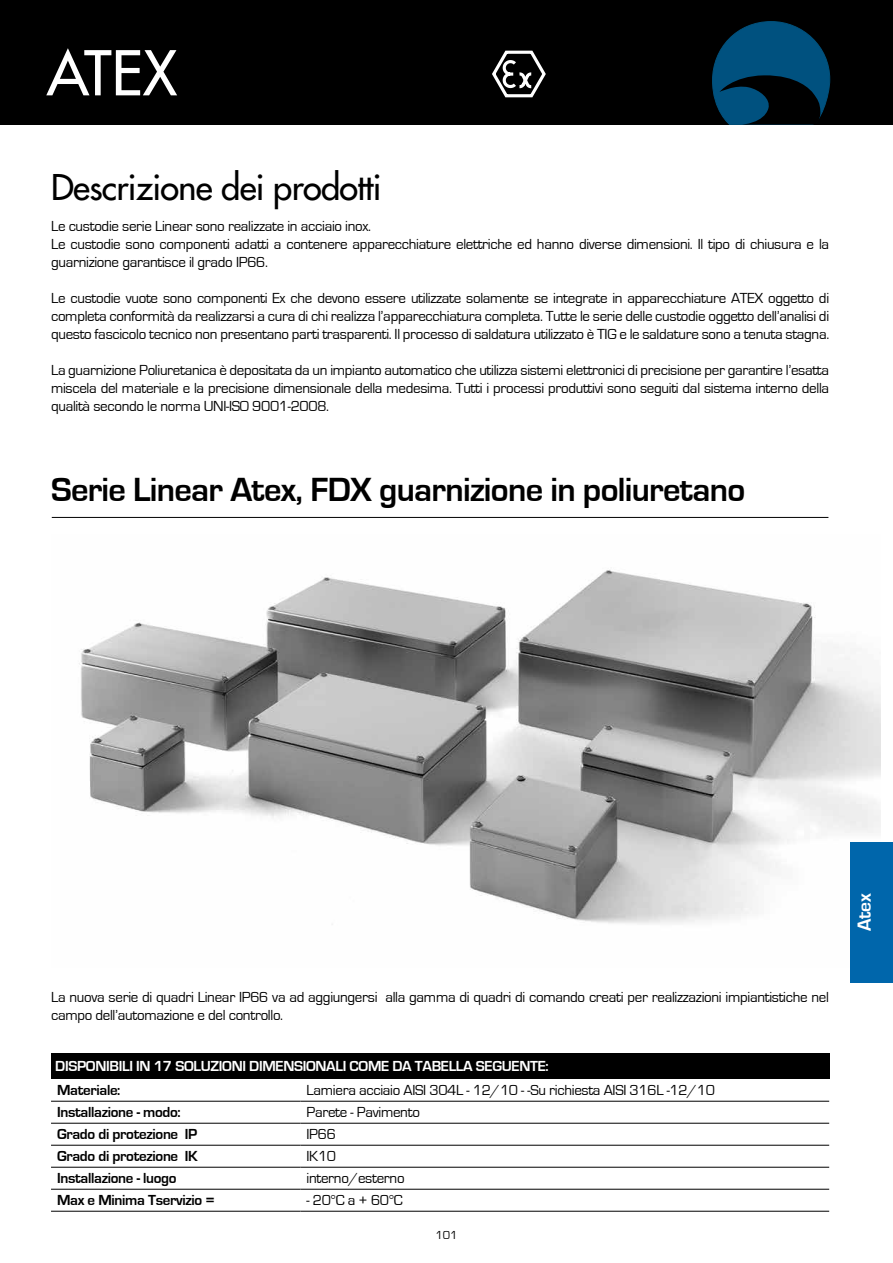
<style>
.page{position:relative;width:893px;height:1263px;background:#fff}
.page>*{position:absolute;margin:0;border:0;box-sizing:border-box;transform-origin:0 0}
.t1{font:60px "Futura";color:#fff}
.t2{font:700 34.5px "Eurostile";letter-spacing:-.02em;color:#000}
.t3{font:34.5px "Futura";letter-spacing:-.02em;color:#000}
.t4{font:700 19.5px "Eurostile";color:#fff}
.t5{font:15px/18px "Eurostile";letter-spacing:-.02em;color:#000}
.t6{font:700 15px "Eurostile";letter-spacing:-.02em;color:#000}
.t7{font:700 15px "Eurostile";letter-spacing:-.02em;color:#fff}
.t8{font:12px "Eurostile";color:#000}
</style>
<div class="page">
<div style="left:0;top:0;width:893px;height:124px;background:#000"></div>
<svg style="left:712px;top:21px;width:118px;height:103px"></svg>
<hr style="left:52px;top:517px;width:776px;height:1px;background:#000">
<img style="left:79px;top:570px;width:801px;height:355px">
<div style="left:51px;top:1054px;width:778px;height:25px;background:#000"></div>
<svg style="left:51px;top:1100px;width:778px;height:111px"></svg>
<hr style="left:51px;top:1101px;width:249px;height:1px;background:#000">
<hr style="left:300px;top:1101px;width:529px;height:1px;background:#000">
<hr style="left:51px;top:1123px;width:249px;height:1px;background:#000">
<hr style="left:300px;top:1123px;width:529px;height:1px;background:#000">
<hr style="left:51px;top:1145px;width:249px;height:1px;background:#000">
<hr style="left:300px;top:1145px;width:529px;height:1px;background:#000">
<hr style="left:51px;top:1167px;width:249px;height:1px;background:#000">
<hr style="left:300px;top:1167px;width:529px;height:1px;background:#000">
<hr style="left:51px;top:1189px;width:249px;height:1px;background:#000">
<hr style="left:300px;top:1189px;width:529px;height:1px;background:#000">
<hr style="left:51px;top:1211px;width:249px;height:1px;background:#000">
<hr style="left:300px;top:1211px;width:529px;height:1px;background:#000">
<div style="left:850px;top:842px;width:43px;height:140px;background:#0066ab"></div>
<svg style="left:492px;top:50px;width:54px;height:48px"></svg>
<h1 class="t1" style="left:47px;top:34px;width:132px">ATEX</h1>
<h2 class="t3" style="left:51px;top:164px;width:332px">Descrizione dei prodotti</h2>
<p class="t5" style="left:51px;top:217px;width:780px">Le custodie serie Linear sono realizzate in acciaio inox.<br>Le custodie sono componenti adatti a contenere apparecchiature elettriche ed hanno diverse dimensioni. Il tipo di chiusura e la guarnizione garantisce il grado IP66.</p>
<p class="t5" style="left:51px;top:289px;width:780px;text-align:justify">Le custodie vuote sono componenti Ex che devono essere utilizzate solamente se integrate in apparecchiature ATEX oggetto di completa conformità da realizzarsi a cura di chi realizza l’apparecchiatura completa. Tutte le serie delle custodie oggetto dell’analisi di questo fascicolo tecnico non presentano parti trasparenti. Il processo di saldatura utilizzato è TIG e le saldature sono a tenuta stagna.</p>
<p class="t5" style="left:51px;top:361px;width:780px;text-align:justify">La guarnizione Poliuretanica è depositata da un impianto automatico che utilizza sistemi elettronici di precisione per garantire l’esatta miscela del materiale e la precisione dimensionale della medesima. Tutti i processi produttivi sono seguiti dal sistema interno della qualità secondo le norma UNI-ISO 9001-2008.</p>
<h2 class="t2" style="left:51px;top:471px;width:696px">Serie Linear Atex, FDX guarnizione in poliuretano</h2>
<p class="t5" style="left:51px;top:988px;width:779px">La nuova serie di quadri Linear IP66 va ad aggiungersi alla gamma di quadri di comando creati per realizzazioni impiantistiche nel campo dell’automazione e del controllo.</p>
<p class="t7" style="left:55px;top:1058px;width:495px">DISPONIBILI IN 17 SOLUZIONI DIMENSIONALI COME DA TABELLA SEGUENTE:</p>
<p class="t6" style="left:57px;top:1082px;width:65px">Materiale:</p>
<p class="t5" style="left:306px;top:1081px;width:410px">Lamiera acciaio AISI 304L - 12/10 - -Su richiesta AISI 316L -12/10</p>
<p class="t6" style="left:57px;top:1104px;width:125px">Installazione - modo:</p>
<p class="t5" style="left:306px;top:1103px;width:115px">Parete - Pavimento</p>
<p class="t6" style="left:57px;top:1126px;width:142px">Grado di protezione IP</p>
<p class="t5" style="left:306px;top:1125px;width:31px">IP66</p>
<p class="t6" style="left:57px;top:1148px;width:142px">Grado di protezione IK</p>
<p class="t5" style="left:306px;top:1147px;width:31px">IK10</p>
<p class="t6" style="left:57px;top:1170px;width:121px">Installazione - luogo</p>
<p class="t5" style="left:306px;top:1169px;width:100px">interno/esterno</p>
<p class="t6" style="left:57px;top:1192px;width:159px">Max e Minima Tservizio =</p>
<p class="t5" style="left:306px;top:1191px;width:98px">- 20°C a + 60°C</p>
<p class="t8" style="left:435px;top:1229px;width:24px">101</p>
<h3 class="t4" style="left:854px;top:931px;width:39px;rotate:-90deg">Atex</h3>
</div>
